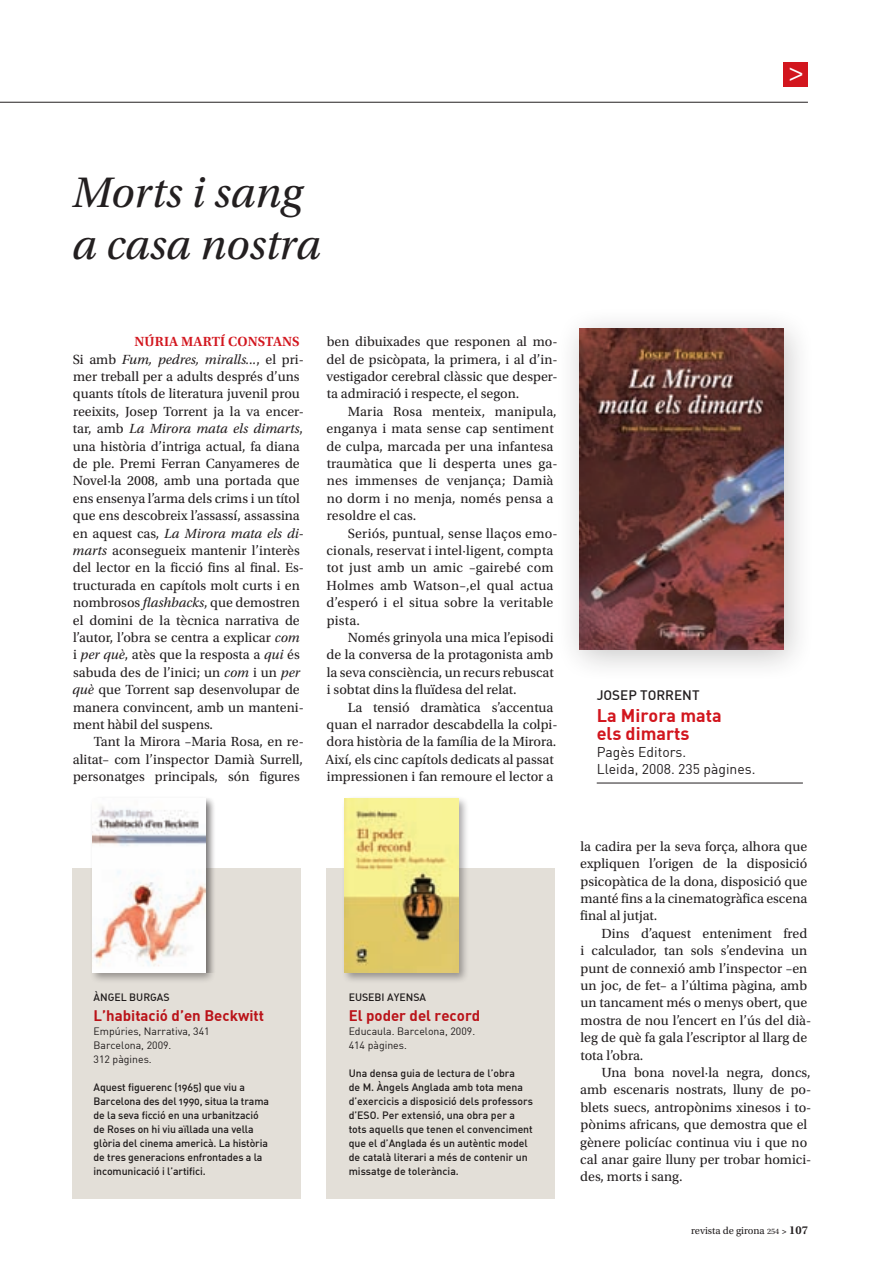
<style>
.page{position:relative;width:893px;height:1276px;background:#fff}
.page>*{position:absolute;margin:0;border:0;box-sizing:border-box;transform-origin:0 0}
.t1{font:italic 45px/52.2px "Utopia Std";color:#231f20}
.t2{font:28.5px "Utopia Std";color:#fff}
.Apa_Llibre_Titol{font:18px/17.4px "DIN Bold";color:#d2161e}
.t3{font:15px "DIN Bold";color:#d2161e}
.t4{font:13.95px/17.4px "Utopia Std";color:#231f20}
.Apa_Llibre_Editorial{font:13.95px/17.4px "DIN";color:#231f20}
.t5{font:600 13.95px "Utopia Std";letter-spacing:.01em;color:#d2161e}
.Apa_Llibre_Autor{font:13.5px "DIN Medium Alternate";color:#231f20}
.t6{font:10.5px/14px "DIN Medium Alternate";color:#231f20}
.t7{font:10.5px "DIN";color:#231f20}
.t8{font:10.5px "Utopia Std";color:#231f20}
.s1{font-style:italic}
.s2{font-size:8.25px}
.s3{font-weight:600;font-size:9px}
.s4{font-weight:600;font-size:12px}
</style>
<div class="page">
<hr style="left:0;top:102px;width:808px;height:1px;background:#231f20">
<div style="left:783px;top:62px;width:25px;height:24px;background:#d2161e"></div>
<hr style="left:597px;top:783px;width:206px;height:1px;background:#231f20">
<div style="left:72px;top:868px;width:228px;height:331px;background:#e3dfd8"></div>
<div style="left:326px;top:868px;width:228px;height:331px;background:#e3dfd8"></div>
<div style="left:90px;top:795px;width:126px;height:188px;background:#231f20;opacity:.4"></div>
<div style="left:93px;top:798px;width:123px;height:174px;background:#231f20;opacity:.4"></div>
<img style="left:93px;top:798px;width:112px;height:174px">
<div style="left:341px;top:795px;width:128px;height:188px;background:#231f20;opacity:.4"></div>
<img style="left:345px;top:798px;width:113px;height:174px">
<div style="left:553px;top:304px;width:260px;height:377px;background:#231f20;opacity:.25"></div>
<img style="left:580px;top:329px;width:203px;height:320px">
<p class="t2" style="left:789px;top:56px;width:17px">&gt;</p>
<p class="t1" style="left:72px;top:167px;width:250px">Morts i sang a casa nostra</p>
<p class="t5" style="left:135px;top:334px;width:167px">NÚRIA MARTÍ CONSTANS</p>
<p class="t4" style="left:72px;top:350px;width:233px">Si amb <span class="s1">Fum, pedres, miralls...</span>, el pri&shy;mer treball per a adults després d’uns quants títols de literatura juvenil prou reeixits, Josep Torrent ja la va encer&shy;tar, amb <span class="s1">La Mirora mata els dimarts</span>, una història d’intriga actual, fa diana de ple. Premi Ferran Canyameres de Novel·la 2008, amb una portada que ens ensenya l’arma dels crims i un títol que ens descobreix l’assassí, assassina en aquest cas, <span class="s1">La Mirora mata els di&shy;marts</span> aconsegueix mantenir l’interès del lector en la ficció fins al final. Es&shy;tructurada en capítols molt curts i en nombrosos <span class="s1">flashbacks</span>, que demostren el domini de la tècnica narrativa de l’autor, l’obra se centra a explicar <span class="s1">com </span>i <span class="s1">per què</span>, atès que la resposta a <span class="s1">qui</span> és sabuda des de l’inici; un <span class="s1">com</span> i un <span class="s1">per què</span> que Torrent sap desenvolupar de manera convincent, amb un manteni&shy;ment hàbil del suspens.</p>
<p class="t4" style="left:73px;top:733px;width:233px;text-align:justify;text-indent:21px">Tant la Mirora –Maria Rosa, en re&shy;alitat– com l’inspector Damià Surrell, personatges principals, són figures</p>
<p class="t4" style="left:326px;top:333px;width:233px;text-align:justify">ben dibuixades que responen al mo&shy;del de psicòpata, la primera, i al d’in&shy;vestigador cerebral clàssic que desper&shy;ta admiració i respecte, el segon.</p>
<p class="t4" style="left:327px;top:403px;width:233px;text-indent:21px">Maria Rosa menteix, manipula, enganya i mata sense cap sentiment de culpa, marcada per una infantesa traumàtica que li desperta unes ga&shy;nes immenses de venjança; Damià no dorm i no menja, només pensa a resoldre el cas.</p>
<p class="t4" style="left:327px;top:524px;width:233px;text-indent:21px">Seriós, puntual, sense llaços emo&shy;cionals, reservat i intel·ligent, compta tot just amb un amic –gairebé com<br>Holmes amb Watson–,el qual actua d’esperó i el situa sobre la veritable pista.</p>
<p class="t4" style="left:327px;top:629px;width:229px;text-align:justify;text-indent:21px">Només grinyola una mica l’episodi de la conversa de la protagonista amb la seva consciència, un recurs rebuscat i sobtat dins la fluïdesa del relat.</p>
<p class="t4" style="left:326px;top:698px;width:234px;text-indent:22px">La tensió dramàtica s’accentua quan el narrador descabdella la colpi&shy;dora història de la família de la Mirora.<br>Així, els cinc capítols dedicats al passat impressionen i fan remoure el lector a</p>
<p class="t6" style="left:94px;top:989px;width:22px">Àngel</p>
<p class="t6" style="left:129px;top:989px;width:41px">Burgas</p>
<p class="t3" style="left:94px;top:1005px;width:172px">L’habitació d’en Beckwitt</p>
<p class="t7" style="left:94px;top:1024px;width:118px">Empúries, Narrativa, 341</p>
<p class="t7" style="left:94px;top:1038px;width:79px">Barcelona, 2009.</p>
<p class="t7" style="left:94px;top:1052px;width:60px">312 pàgines.</p>
<p class="t6" style="left:94px;top:1079px;width:177px">Aquest figuerenc (1965) que viu a Barcelona des del 1990, situa la trama de la seva ficció en una urbanització de Roses on hi viu aïllada una vella glòria del cinema americà. La història de tres generacions enfrontades a la incomunicació i l’artifici.</p>
<p class="t6" style="left:349px;top:989px;width:21px">Euseb</p>
<p class="t6" style="left:382px;top:989px;width:46px">i Ayensa</p>
<p class="t3" style="left:349px;top:1005px;width:133px">El poder del record</p>
<p class="t7" style="left:349px;top:1024px;width:128px">Educaula. Barcelona, 2009.</p>
<p class="t7" style="left:349px;top:1038px;width:60px">414 pàgines.</p>
<p class="t6" style="left:349px;top:1066px;width:186px">U na densa guia de lectura de l’obra<br>de M. Àngels Anglada amb tota mena d’exercicis a disposició dels professors d’ESO. Per extensió, una obra per a tots aquells que tenen el convenciment que el d’Anglada és un autèntic model de català literari a més de contenir un missatge de tolerància.</p>
<p class="Apa_Llibre_Autor" style="left:597px;top:687px;width:95px">JOSEP TORRENT</p>
<p class="Apa_Llibre_Titol" style="left:597px;top:706px;width:126px">La Mirora mata els dimarts</p>
<p class="Apa_Llibre_Editorial" style="left:597px;top:743px;width:160px">Pagès Editors.<br>Lleida, 2008. 235 pàgines.</p>
<p class="t4" style="left:580px;top:838px;width:229px;text-align:justify">la cadira per la seva força, alhora que expliquen l’origen de la disposició psicopàtica de la dona, disposició que manté fins a la cinematogràfica escena final al jutjat.</p>
<p class="t4" style="left:580px;top:925px;width:232px;text-indent:21px">Dins d’aquest enteniment fred i calculador, tan sols s’endevina un punt de connexió amb l’inspector –en un joc, de fet– a l’última pàgina, amb un tancament més o menys obert, que mostra de nou l’encert en l’ús del dià&shy;leg de què fa gala l’escriptor al llarg de tota l’obra.</p>
<p class="t4" style="left:580px;top:1064px;width:233px;text-indent:21px">Una bona novel·la negra, doncs, amb escenaris nostrats, lluny de po&shy;blets suecs, antropònims xinesos i to&shy;pònims africans, que demostra que el gènere policíac continua viu i que no cal anar gaire lluny per trobar homici&shy;des, morts i sang.</p>
<p class="t8" style="left:691px;top:1224px;width:118px">revista de girona <span class="s2">254</span> <span class="s3">&gt;</span> <span class="s4">107</span></p>
</div>
